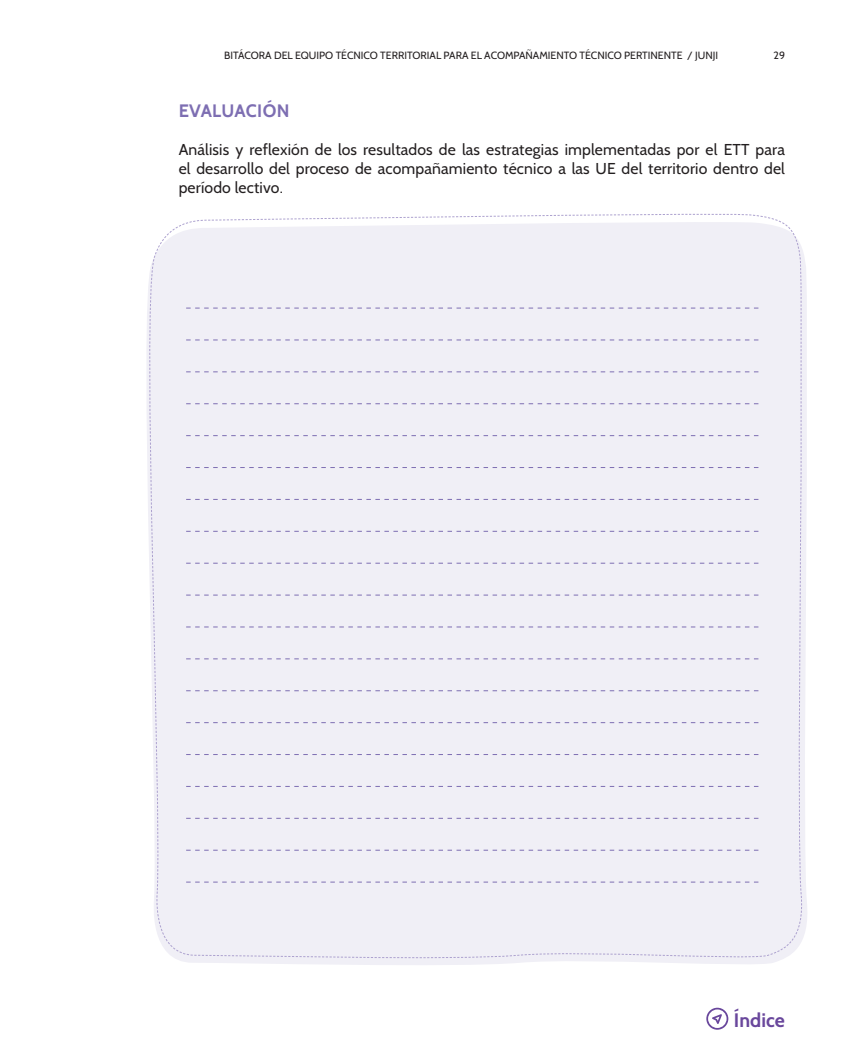
<style>
.page{position:relative;width:851px;height:1063px;background:#fff}
.page>*{position:absolute;margin:0;border:0;box-sizing:border-box;transform-origin:0 0}
.No_Spacing{font:700 19.5px "Cabin";color:#69479c}
.List_Paragraph{font:700 18px "Cabin";letter-spacing:.02em;color:#7d6eb2}
.List_Paragraph-2{font:15.75px/18.9px "Cabin";letter-spacing:.01em;color:#231f20;text-align:justify}
.t1{font:10.5px "Cabin";color:#231f20}
</style>
<div class="page">
<div style="left:147px;top:213px;width:657px;height:748px;background:#f0eff6"></div>
<svg style="left:706px;top:1008px;width:22px;height:22px"></svg>
<p class="t1" style="left:224px;top:49px;width:495px">BITÁCORA DEL EQUIPO TÉCNICO TERRITORIAL PARA EL ACOMPAÑAMIENTO TÉCNICO PERTINENTE / JUNJI</p>
<p class="t1" style="left:773px;top:49px;width:13px">29</p>
<p class="List_Paragraph" style="left:179px;top:100px;width:112px">EVALUACIÓN</p>
<p class="List_Paragraph-2" style="left:179px;top:140px;width:607px">Análisis y reflexión de los resultados de las estrategias implementadas por el ETT para el desarrollo del proceso de acompañamiento técnico a las UE del territorio dentro del período lectivo.</p>
<p class="No_Spacing" style="left:733px;top:1008px;width:52px">Índice</p>
</div>
